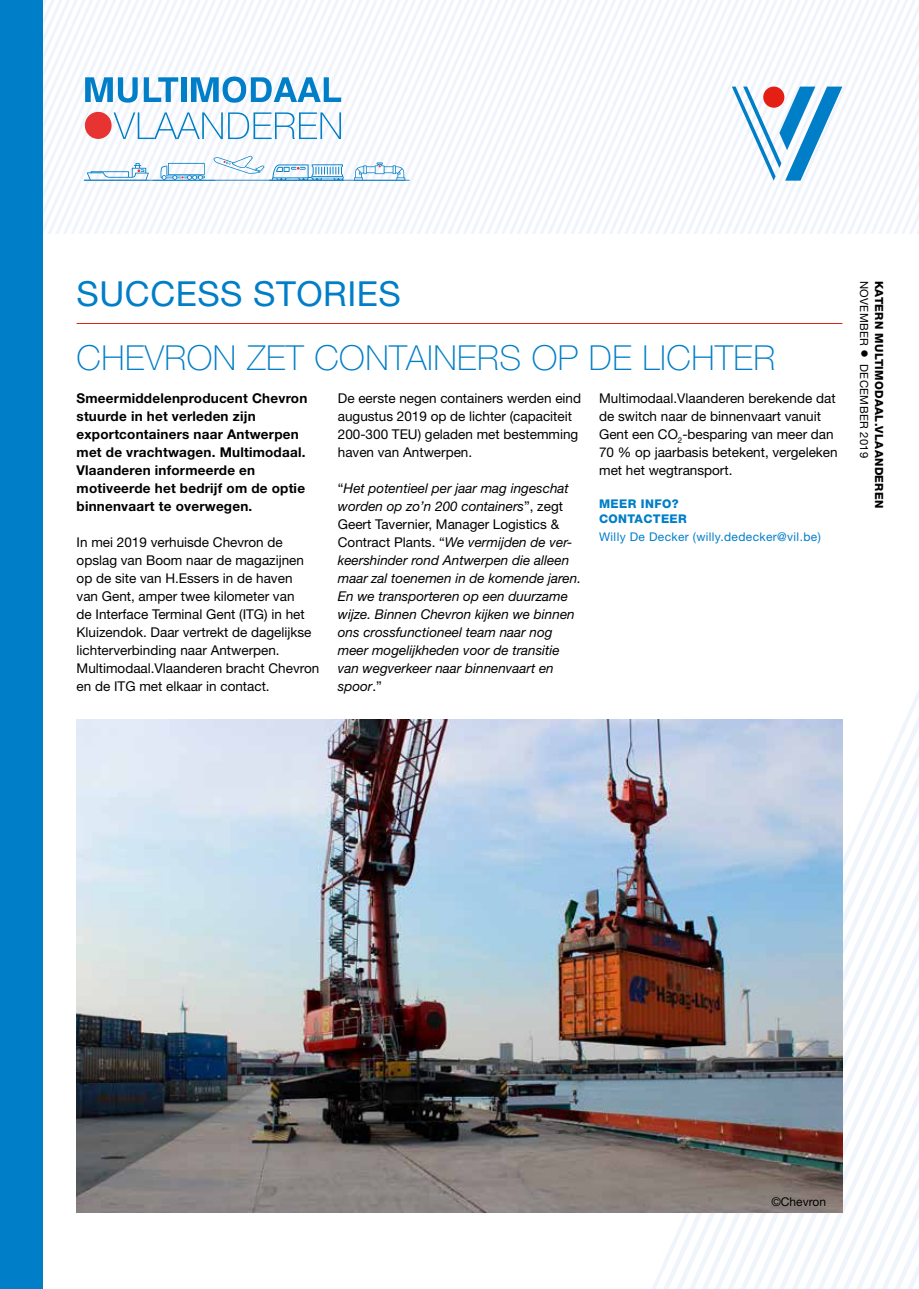
<style>
.page{position:relative;width:919px;height:1289px;background:#fff}
.page>*{position:absolute;margin:0;border:0;box-sizing:border-box;transform-origin:0 0}
.t1{font:100 34.5px "Helvetica Neue LT Std";letter-spacing:.015em;color:#007ec7}
.t2{font:34.5px "Helvetica Neue LT Std";letter-spacing:.015em;color:#007ec7}
.t3{font:13.5px/18px "Helvetica Neue LT Std";color:#000}
.t4{font:italic 13.5px/18px "Helvetica Neue LT Std";color:#000}
.t5{font:700 13.5px/18px "Helvetica Neue LT Std";letter-spacing:.015em;color:#000}
.t6{font:12px "Helvetica Neue LT Std";letter-spacing:.03em;color:#007ec7}
.t7{font:800 12px/15px "Helvetica Neue LT Std";letter-spacing:.03em;color:#007ec7}
.t8{font:12px "Helvetica Neue LT Std";color:#000}
.t9{font:800 11.25px "Helvetica Neue LT Std";letter-spacing:.03em;color:#000}
.t10{font:11.25px "Helvetica Neue LT Std";letter-spacing:.03em;color:#000}
.s1{font-style:normal}
.s2{font-size:18px}
</style>
<div class="page">
<img style="left:43px;top:0;width:875px;height:234px">
<svg style="left:731px;top:87px;width:111px;height:94px"></svg>
<div style="left:763px;top:87px;width:21px;height:21px;background:#e41f13;border-radius:50%"></div>
<div style="left:0;top:0;width:43px;height:1288px;background:#007ec7"></div>
<div style="left:85px;top:112px;width:27px;height:27px;background:#e73332;border-radius:50%"></div>
<svg style="left:113px;top:112px;width:228px;height:27px"></svg>
<svg style="left:85px;top:77px;width:53px;height:26px"></svg>
<svg style="left:144px;top:77px;width:34px;height:25px"></svg>
<div style="left:181px;top:77px;width:5px;height:25px;background:#007ec7"></div>
<svg style="left:191px;top:77px;width:150px;height:26px"></svg>
<hr style="left:84px;top:180px;width:325px;height:1px;background:#207abd">
<svg style="left:353px;top:162px;width:52px;height:19px"></svg>
<svg style="left:84px;top:156px;width:260px;height:25px"></svg>
<svg style="left:651px;top:692px;width:267px;height:596px"></svg>
<hr style="left:77px;top:323px;width:765px;height:1px;background:#e41f13">
<img style="left:77px;top:719px;width:765px;height:493px">
<h1 class="t2" style="left:77px;top:273px;width:326px">SUCCESS STORIES</h1>
<h1 class="t1" style="left:77px;top:338px;width:700px">CHEVRON ZET CONTAINERS OP DE LICHTER</h1>
<p class="t5" style="left:77px;top:389px;width:232px">Smeermiddelenproducent Chevron stuurde in het verleden zijn exportcontainers naar Antwerpen met de vrachtwagen. Multimodaal.<br>Vlaanderen informeerde en motiveerde het bedrijf om de optie binnenvaart te overwegen.</p>
<p class="t3" style="left:77px;top:533px;width:244px">In mei 2019 verhuisde Chevron de opslag van Boom naar de magazijnen op de site van H.Essers in de haven<br>van Gent, amper twee kilometer van<br>de Interface Terminal Gent (ITG) in het Kluizendok. Daar vertrekt de dagelijkse lichterverbinding naar Antwerpen.<br>Multimodaal.Vlaanderen bracht Chevron en de ITG met elkaar in contact.</p>
<p class="t3" style="left:338px;top:389px;width:245px">De eerste negen containers werden eind augustus 2019 op de lichter (capaciteit 200-300 TEU) geladen met bestemming haven van Antwerpen.</p>
<p class="t4" style="left:338px;top:479px;width:245px"><span class="s1">“</span>Het potentieel per jaar mag ingeschat worden op zo’n 200 containers<span class="s1">”, zegt Geert Tavernier, Manager Logistics &amp; Contract Plants. “</span>We vermijden de ver&shy;keershinder rond Antwerpen die alleen maar zal toenemen in de komende jaren.<br>En we transporteren op een duurzame wijze. Binnen Chevron kijken we binnen ons crossfunctioneel team naar nog meer mogelijkheden voor de transitie van wegverkeer naar binnenvaart en spoor<span class="s1">.”</span></p>
<p class="t3" style="left:599px;top:389px;width:240px">Multimodaal.Vlaanderen berekende dat de switch naar de binnenvaart vanuit Gent een CO<sub>2</sub>-besparing van meer dan 70 % op jaarbasis betekent, vergeleken met het wegtransport.</p>
<p class="t7" style="left:599px;top:496px;width:89px">MEER INFO?<br>CONTACTEER</p>
<p class="t6" style="left:599px;top:529px;width:223px">Willy De Decker (willy.dedecker@vil.be)</p>
<p class="t10" style="left:870px;top:281px;width:179px;rotate:90deg">NOVEMBER <span class="s2">•</span> DECEMBER 2019</p>
<p class="t9" style="left:885px;top:281px;width:229px;rotate:90deg">KATERN MULTIMODAAL.VLAANDEREN</p>
<p class="t8" style="left:771px;top:1194px;width:56px">©Chevron</p>
</div>
